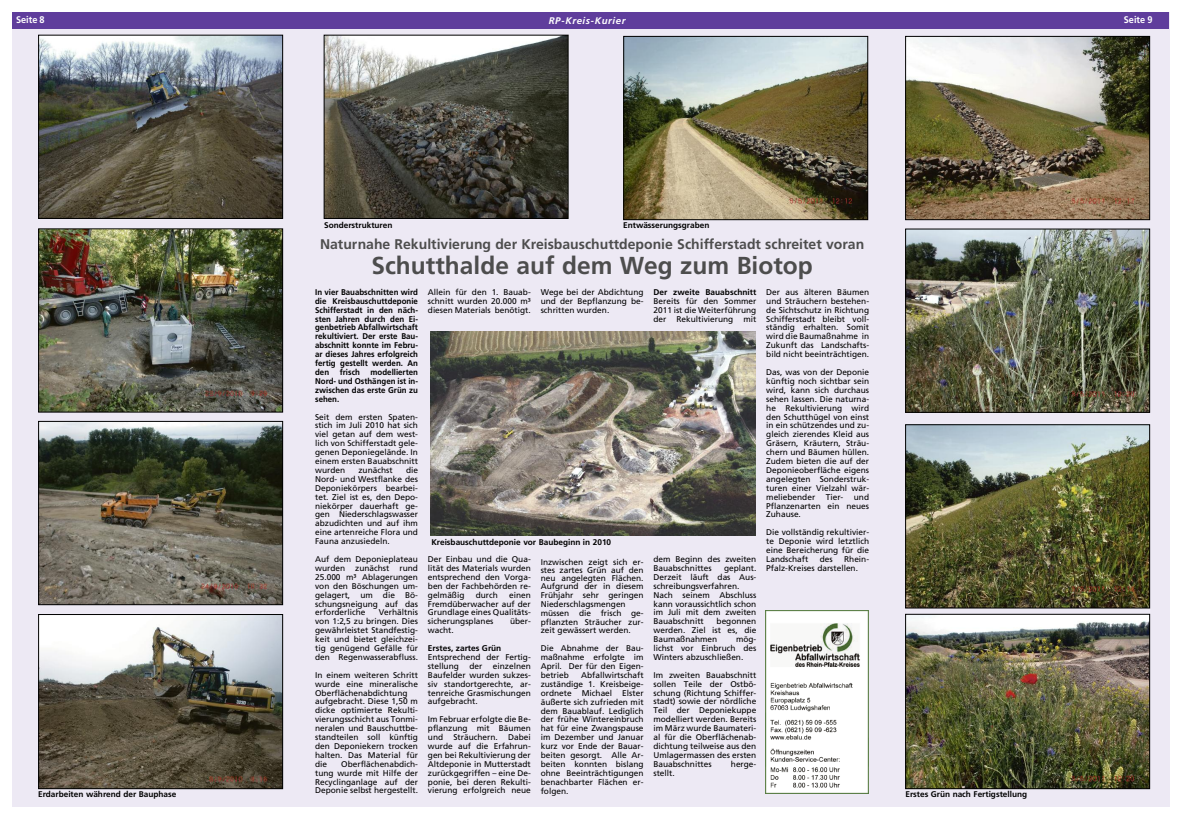
<style>
.page{position:relative;width:1182px;height:819px;background:#fff}
.page>*{position:absolute;margin:0;border:0;box-sizing:border-box;transform-origin:0 0}
.t1{font:700 24.5px "Frutiger";color:#4d4d4d}
.t2{font:700 14px "Frutiger";color:#4d4d4d}
.t3{font:700 9.62px "Frutiger";color:#fff;scale:.95 1}
.t4{font:italic 700 9.62px "Frutiger";letter-spacing:.055em;color:#fff}
.t5{font:8.31px/8.9px "Frutiger";color:#000;text-align:justify}
.t6{font:700 8.31px/8.9px "Frutiger";color:#000;text-align:justify;scale:.95 1}
.t7{font:700 8.31px "Frutiger";color:#000}
.t8{font:700 8.22px "Frutiger";color:#000}
.s1{font-style:normal}
</style>
<div class="page">
<div style="left:12px;top:12px;width:1157px;height:794px;background:#ede9f4"></div>
<div style="left:12px;top:12px;width:1157px;height:17px;background:#5f3d9c"></div>
<img style="left:40px;top:37px;width:241px;height:179px">
<div style="left:38px;top:35px;width:245px;height:183px;border:1px solid #000"></div>
<img style="left:625px;top:38px;width:241px;height:180px">
<div style="left:623px;top:36px;width:245px;height:184px;border:1px solid #000"></div>
<img style="left:40px;top:230px;width:241px;height:180px">
<div style="left:38px;top:228px;width:245px;height:184px;border:1px solid #000"></div>
<img style="left:907px;top:38px;width:240px;height:180px">
<div style="left:905px;top:36px;width:244px;height:184px;border:1px solid #000"></div>
<img style="left:40px;top:423px;width:241px;height:179px">
<div style="left:38px;top:421px;width:245px;height:183px;border:1px solid #000"></div>
<img style="left:907px;top:231px;width:240px;height:179px">
<div style="left:905px;top:229px;width:244px;height:183px;border:1px solid #000"></div>
<img style="left:907px;top:615px;width:240px;height:171px">
<div style="left:905px;top:613px;width:244px;height:175px;border:1px solid #000"></div>
<img style="left:40px;top:616px;width:241px;height:170px">
<div style="left:38px;top:614px;width:245px;height:174px;border:1px solid #000"></div>
<img style="left:907px;top:426px;width:240px;height:180px">
<div style="left:905px;top:424px;width:244px;height:184px;border:1px solid #000"></div>
<img style="left:326px;top:37px;width:240px;height:179px">
<div style="left:324px;top:35px;width:244px;height:183px;border:1px solid #000"></div>
<img style="left:430px;top:331px;width:325px;height:204px">
<img style="left:765px;top:610px;width:103px;height:183px">
<p class="t3" style="left:16px;top:17px;width:77px">S3e0i.tAe u8gust 2008</p>
<p class="t4" style="left:546px;top:17px;width:81px"><span class="s1">S</span>R<span class="s1">e</span>P<span class="s1">it</span>-<span class="s1">e</span>K<span class="s1">1</span>reis-Kurier</p>
<p class="t8" style="left:38px;top:790px;width:140px">Erdarbeiten während der Bauphase</p>
<p class="t8" style="left:324px;top:221px;width:70px">Sonderstrukturen</p>
<p class="t8" style="left:623px;top:222px;width:88px">Entwässerungsgraben</p>
<h2 class="t2" style="left:320px;top:239px;width:545px">Naturnahe Rekultivierung der Kreisbauschuttdeponie Schifferstadt schreitet voran</h2>
<h1 class="t1" style="left:371px;top:256px;width:443px">Schutthalde auf dem Weg zum Biotop</h1>
<p class="t6" style="left:315px;top:288px;width:110px">In vier Bauabschnitten wird die Kreisbauschuttdeponie Schifferstadt in den näch&shy;sten Jahren durch den Ei&shy;genbetrieb Abfallwirtschaft rekultiviert. Der erste Bau&shy;abschnitt konnte im Febru&shy;ar dieses Jahres erfolgreich fertig gestellt werden. An den</p>
<p class="t6" style="left:340px;top:368px;width:23px">frisch</p>
<p class="t6" style="left:315px;top:368px;width:110px;text-indent:55px">modellierten Nord- und Osthängen ist in&shy;zwischen das erste Grün zu sehen.</p>
<p class="t5" style="left:315px;top:412px;width:104px">Seit dem ersten Spaten&shy;stich im Juli 2010 hat sich viel getan auf dem west&shy;lich von Schifferstadt gele&shy;genen Deponiegelände. In einem ersten Bauabschnitt wurden</p>
<p class="t5" style="left:315px;top:466px;width:104px;text-indent:91px">die Nord- und Westflanke des Deponiekörpers bearbei&shy;tet. Ziel ist es, den Depo&shy;niekörper dauerhaft ge&shy;gen Niederschlagswasser abzudichten und auf ihm eine artenreiche Flora und Fauna anzusiedeln.</p>
<p class="t5" style="left:315px;top:555px;width:104px">Auf dem Deponieplateau wurden zunächst rund 25.000 m³ Ablagerungen von den Böschungen um&shy;gelagert, um die Bö&shy;schungsneigung auf das erforderliche</p>
<p class="t5" style="left:358px;top:466px;width:36px">zunächst</p>
<p class="t5" style="left:315px;top:608px;width:104px;text-indent:64px">Verhältnis von 1:2,5 zu bringen. Dies gewährleistet Standfestig&shy;keit und bietet gleichzei&shy;tig genügend Gefälle für den Regenwasserabfluss.</p>
<p class="t5" style="left:315px;top:670px;width:104px;text-align:left">In einem weiteren Schritt wurde eine mineralische<br>Oberflächenabdichtung aufgebracht. Diese 1,50 m dicke optimierte Rekulti&shy;vierungsschicht aus Tonmi&shy;neralen und Bauschuttbe&shy;standteilen soll künftig den Deponiekern trocken halten. Das Material für die</p>
<p class="t5" style="left:315px;top:759px;width:104px;text-indent:26px">Oberflächenabdich&shy;tung wurde mit Hilfe der Recyclinganlage auf der Deponie selbst hergestellt.</p>
<p class="t5" style="left:428px;top:288px;width:104px">Allein für den 1. Bauab&shy;schnitt wurden 20.000 m³ diesen Materials benötigt.</p>
<p class="t5" style="left:540px;top:288px;width:104px">Wege bei der Abdichtung und der Bepflanzung be&shy;schritten wurden.</p>
<p class="t8" style="left:431px;top:539px;width:181px">Kreisbauschuttdeponie vor Baubeginn in 2010</p>
<p class="t5" style="left:428px;top:555px;width:104px">Der Einbau und die Qua&shy;lität des Materials wurden entsprechend den Vorga&shy;ben der Fachbehörden re&shy;gelmäßig</p>
<p class="t5" style="left:475px;top:590px;width:24px">durch</p>
<p class="t5" style="left:428px;top:590px;width:104px;text-indent:81px">einen Fremdüberwacher auf der Grundlage eines Qualitäts&shy;sicherungsplanes</p>
<p class="t5" style="left:510px;top:617px;width:22px">über-</p>
<p class="t5" style="left:428px;top:626px;width:27px">wacht.</p>
<p class="t7" style="left:428px;top:644px;width:75px">Erstes, zartes Grün</p>
<p class="t5" style="left:428px;top:653px;width:104px">Entsprechend der Fertig&shy;stellung</p>
<p class="t5" style="left:428px;top:661px;width:104px;text-indent:65px">einzelnen Baufelder wurden sukzes&shy;siv standortgerechte, ar&shy;tenreiche Grasmischungen aufgebracht.</p>
<p class="t5" style="left:428px;top:715px;width:104px">Im Februar erfolgte die Be&shy;pflanzung mit Bäumen und Sträuchern. Dabei wurde auf die Erfahrun&shy;gen bei Rekultivierung der Altdeponie in Mutterstadt zurückgegriffen – eine De&shy;ponie, bei deren Rekulti&shy;vierung erfolgreich neue</p>
<p class="t5" style="left:469px;top:661px;width:14px">der</p>
<p class="t5" style="left:540px;top:558px;width:104px;line-height:7.9px">Inzwischen zeigt sich er&shy;stes zartes Grün auf den neu angelegten Flächen.<br>Aufgrund der in diesem</p>
<p class="t5" style="left:540px;top:591px;width:104px;text-align:left">Frühjahr sehr geringen<br>Niederschlagsmengen müssen die frisch ge&shy;pflanzten Sträucher zur&shy;zeit gewässert werden.</p>
<p class="t5" style="left:540px;top:644px;width:104px">Die Abnahme der Bau&shy;maßnahme erfolgte im April. Der für den Eigen&shy;betrieb</p>
<p class="t5" style="left:540px;top:671px;width:104px;text-indent:40px">Abfallwirtschaft zuständige 1. Kreisbeige&shy;ordnete Michael Elster äußerte sich zufrieden mit dem Bauablauf. Lediglich der frühe Wintereinbruch hat für eine Zwangspause im Dezember und Januar kurz vor Ende der Bauar&shy;beiten gesorgt. Alle Ar&shy;beiten konnten bislang ohne Beeinträchtigungen benachbarter Flächen er&shy;folgen.</p>
<p class="t7" style="left:653px;top:288px;width:104px">Der zweite Bauabschnitt</p>
<p class="t5" style="left:653px;top:297px;width:104px">Bereits für den Sommer 2011 ist die Weiterführung der Rekultivierung mit</p>
<p class="t5" style="left:653px;top:555px;width:104px">dem Beginn des zweiten<br>Bauabschnittes</p>
<p class="t5" style="left:653px;top:564px;width:104px;text-align:left;text-indent:70px">geplant.<br>Derzeit läuft das Aus&shy;schreibungsverfahren.<br>Nach seinem Abschluss kann voraussichtlich schon im Juli mit dem zweiten<br>Bauabschnitt</p>
<p class="t5" style="left:653px;top:617px;width:104px;text-indent:63px">begonnen werden. Ziel ist es, die Baumaßnahmen</p>
<p class="t5" style="left:653px;top:635px;width:104px;text-indent:82px">mög&shy;lichst vor Einbruch des Winters abzuschließen.</p>
<p class="t5" style="left:653px;top:670px;width:104px">Im zweiten Bauabschnitt sollen Teile der Ostbö&shy;schung (Richtung Schiffer&shy;stadt) sowie der nördliche Teil der Deponiekuppe modelliert werden. Bereits im März wurde Baumateri&shy;al für die Oberflächenab&shy;dichtung teilweise aus den Umlagermassen des ersten Bauabschnittes</p>
<p class="t5" style="left:731px;top:759px;width:27px">herge-</p>
<p class="t5" style="left:653px;top:768px;width:23px">stellt.</p>
<p class="t5" style="left:766px;top:288px;width:104px">Der aus älteren Bäumen und Sträuchern bestehen&shy;de Sichtschutz in Richtung Schifferstadt bleibt voll&shy;ständig erhalten. Somit wird die Baumaßnahme in Zukunft das Landschafts&shy;bild nicht beeinträchtigen.</p>
<p class="t5" style="left:766px;top:368px;width:104px">Das, was von der Deponie künftig noch sichtbar sein wird, kann sich durchaus sehen lassen. Die naturna&shy;he Rekultivierung wird den Schutthügel von einst in ein schützendes und zu&shy;gleich zierendes Kleid aus Gräsern, Kräutern, Sträu&shy;chern und Bäumen hüllen.<br>Zudem bieten die auf der Deponieoberfläche eigens angelegten Sonderstruk&shy;turen einer Vielzahl wär&shy;meliebender</p>
<p class="t5" style="left:766px;top:492px;width:104px;text-indent:88px">und Pflanzenarten ein neues Zuhause.</p>
<p class="t5" style="left:766px;top:528px;width:104px">Die vollständig rekultivier&shy;te Deponie wird letztlich eine Bereicherung für die Landschaft</p>
<p class="t5" style="left:825px;top:492px;width:19px">Tier-</p>
<p class="t5" style="left:766px;top:555px;width:104px;text-indent:78px">Rhein-<br>Pfalz-Kreises darstellen.</p>
<p class="t5" style="left:819px;top:555px;width:14px">des</p>
<p class="t8" style="left:905px;top:790px;width:123px">Erstes Grün nach Fertigstellung</p>
<p class="t3" style="left:1123px;top:16px;width:32px">Seite 9</p>
</div>
